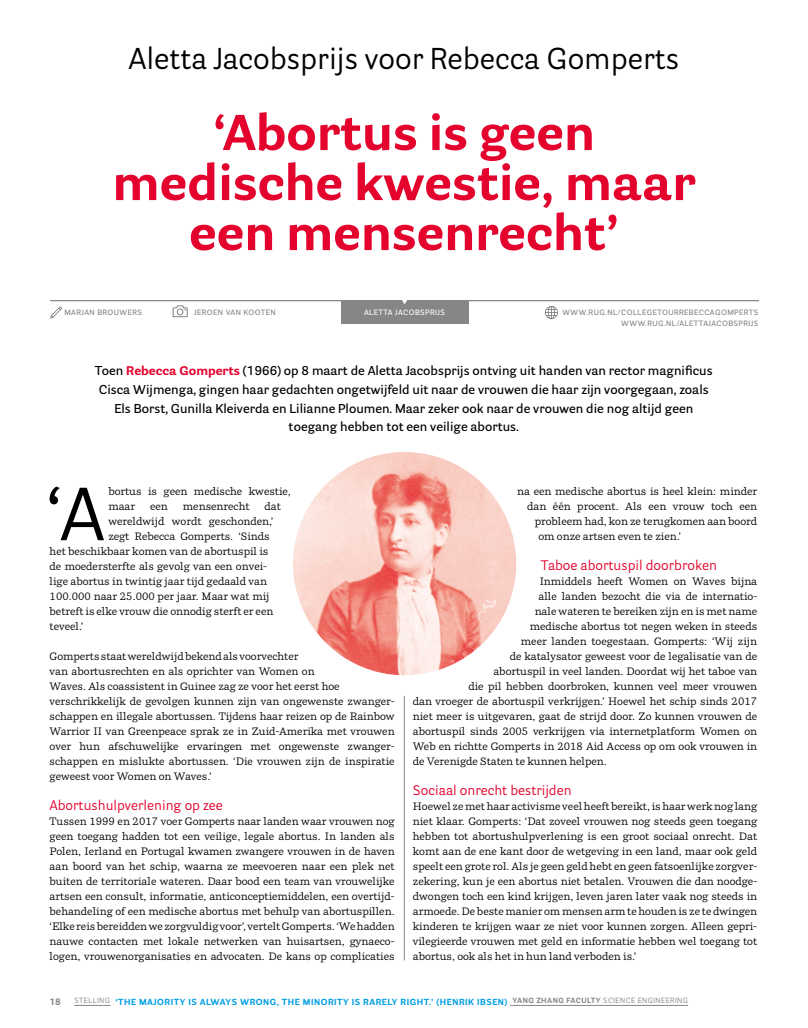
<style>
.page{position:relative;width:808px;height:1028px;background:#fff}
.page>*{position:absolute;margin:0;border:0;box-sizing:border-box;transform-origin:0 0}
.t1{font:74.62px "Parry Grotesque";color:#000}
.t2{font:700 50px/50px "Parry Grotesque";color:#e4032d;text-align:center}
.t3{font:30px "Parry Grotesque";color:#000}
.t4{font:13.75px "Parry Grotesque";color:#e4032d}
.t5{font:600 12.5px/18.8px "Parry Grotesque";color:#000;text-align:center}
.t6{font:10.62px/15px "Parry";color:#000}
.t7{font:700 9.38px "Parry Grotesque";color:#878585}
.t8{font:700 8.75px "Parry Grotesque";letter-spacing:.06em;color:#009ee3}
.t9{font:600 7.5px "Parry Grotesque";letter-spacing:.06em;color:#878585}
.t10{font:600 7.5px "Parry Grotesque";letter-spacing:.06em;color:#fff}
.s1{font-weight:700;color:#e4032d}
</style>
<div class="page">
<hr style="left:74px;top:1005px;width:36px;height:1px;background:#878585">
<hr style="left:512px;top:1005px;width:176px;height:1px;background:#878585">
<div style="left:341px;top:301px;width:127px;height:22px;background:#878585"></div>
<hr style="left:404px;top:696px;width:1px;height:264px;background:#878585">
<svg style="left:50px;top:300px;width:709px;height:19px"></svg>
<img style="left:293px;top:452px;width:223px;height:223px">
<h3 class="t3" style="left:128px;top:40px;width:552px">Aletta Jacobsprijs voor Rebecca Gomperts</h3>
<h2 class="t2" style="left:113px;top:106px;width:584px">‘Abortus is geen medische kwestie, maar een mensenrecht’</h2>
<p class="t9" style="left:64px;top:308px;width:79px">MARJAN BROUWERS</p>
<p class="t9" style="left:194px;top:308px;width:83px">JEROEN VAN KOOTEN</p>
<p class="t10" style="left:364px;top:308px;width:82px">ALETTA JACOBSPRIJS</p>
<p class="t9" style="left:562px;top:308px;width:197px">WWW.RUG.NL/COLLEGETOURREBECCAGOMPERTS</p>
<p class="t9" style="left:621px;top:319px;width:139px">WWW.RUG.NL/ALETTAJACOBSPRIJS</p>
<p class="t5" style="left:95px;top:361px;width:619px">Toen <span class="s1">Rebecca Gomperts</span> (1966) op 8 maart de Aletta Jacobsprijs ontving uit handen van rector magnificus Cisca Wijmenga, gingen haar gedachten ongetwijfeld uit naar de vrouwen die haar zijn voorgegaan, zoals Els Borst, Gunilla Kleiverda en Lilianne Ploumen. Maar zeker ook naar de vrouwen die nog altijd geen toegang hebben tot een veilige abortus.</p>
<h1 class="t1" style="left:47px;top:468px;width:59px">‘A</h1>
<p class="t6" style="left:108px;top:484px;width:184px">bortus is geen medische kwestie, maar</p>
<p class="t6" style="left:150px;top:499px;width:19px">een</p>
<p class="t6" style="left:183px;top:499px;width:68px">mensenrecht</p>
<p class="t6" style="left:264px;top:499px;width:18px">dat</p>
<p class="t6" style="left:108px;top:514px;width:167px">wereldwijd wordt geschonden,’</p>
<p class="t6" style="left:108px;top:529px;width:163px">zegt Rebecca Gomperts. ‘Sinds</p>
<p class="t6" style="left:50px;top:544px;width:220px">het beschikbaar komen van de abortuspil is</p>
<p class="t6" style="left:50px;top:559px;width:219px">de moedersterfte als gevolg van een onvei-</p>
<p class="t6" style="left:50px;top:574px;width:219px">lige abortus in twintig jaar tijd gedaald van</p>
<p class="t6" style="left:50px;top:589px;width:222px">100.000 naar 25.000 per jaar. Maar wat mij</p>
<p class="t6" style="left:50px;top:604px;width:225px">betreft is elke vrouw die onnodig sterft er een</p>
<p class="t6" style="left:50px;top:619px;width:35px">teveel.’</p>
<p class="t6" style="left:50px;top:649px;width:347px">Gomperts staat wereldwijd bekend als voorvechter<br>van abortusrechten en als oprichter van Women on<br>Waves. Als coassistent in Guinee zag ze voor het eerst hoe verschrikkelijk de gevolgen kunnen zijn van ongewenste zwanger&shy;schappen en illegale abortussen. Tijdens haar reizen op de Rainbow Warrior II van Greenpeace sprak ze in Zuid-Amerika met vrouwen over hun afschuwelijke ervaringen met ongewenste zwanger&shy;schappen en mislukte abortussen. ‘Die vrouwen zijn de inspiratie geweest voor Women on Waves.’</p>
<p class="t4" style="left:50px;top:797px;width:175px">Abortushulpverlening op zee</p>
<p class="t6" style="left:50px;top:814px;width:347px;text-align:justify">Tussen 1999 en 2017 voer Gomperts naar landen waar vrouwen nog geen toegang hadden tot een veilige, legale abortus. In landen als Polen, Ierland en Portugal kwamen zwangere vrouwen in de haven aan boord van het schip, waarna ze meevoeren naar een plek net buiten de territoriale wateren. Daar bood een team van vrouwelijke artsen een consult, informatie, anticonceptiemiddelen, een overtijd&shy;behandeling of een medische abortus met behulp van abortuspillen. ‘Elke reis bereidden we zorgvuldig voor’, vertelt Gomperts. ‘We hadden nauwe contacten met lokale netwerken van huisartsen, gynaeco&shy;logen, vrouwenorganisaties en advocaten. De kans op complicaties</p>
<p class="t6" style="left:517px;top:484px;width:241px">na een medische abortus is heel klein: minder</p>
<p class="t6" style="left:527px;top:499px;width:232px">dan één procent. Als een vrouw toch een</p>
<p class="t6" style="left:535px;top:514px;width:224px">probleem had, kon ze terugkomen aan boord</p>
<p class="t6" style="left:538px;top:529px;width:144px">om onze artsen even te zien.’</p>
<p class="t4" style="left:541px;top:557px;width:177px">Taboe abortuspil doorbroken</p>
<p class="t6" style="left:540px;top:574px;width:219px">Inmiddels heeft Women on Waves bijna</p>
<p class="t6" style="left:538px;top:589px;width:220px">alle landen bezocht die via de internatio-</p>
<p class="t6" style="left:535px;top:604px;width:224px">nale wateren te bereiken zijn en is met name</p>
<p class="t6" style="left:530px;top:619px;width:229px">medische abortus tot negen weken in steeds</p>
<p class="t6" style="left:521px;top:634px;width:238px">meer landen toegestaan. Gomperts: ‘Wij zijn</p>
<p class="t6" style="left:510px;top:649px;width:249px">de katalysator geweest voor de legalisatie van de</p>
<p class="t6" style="left:493px;top:664px;width:265px">abortuspil in veel landen. Doordat wij het taboe van</p>
<p class="t6" style="left:468px;top:679px;width:290px">die pil hebben doorbroken, kunnen veel meer vrouwen</p>
<p class="t6" style="left:413px;top:694px;width:346px">dan vroeger de abortuspil verkrijgen.’ Hoewel het schip sinds 2017</p>
<p class="t6" style="left:413px;top:709px;width:346px">niet meer is uitgevaren, gaat de strijd door. Zo kunnen vrouwen de</p>
<p class="t6" style="left:413px;top:724px;width:346px">abortuspil sinds 2005 verkrijgen via internetplatform Women on</p>
<p class="t6" style="left:413px;top:739px;width:346px">Web en richtte Gomperts in 2018 Aid Access op om ook vrouwen in</p>
<p class="t6" style="left:413px;top:754px;width:195px">de Verenigde Staten te kunnen helpen.</p>
<p class="t4" style="left:413px;top:782px;width:160px">Sociaal onrecht bestrijden</p>
<p class="t6" style="left:413px;top:799px;width:346px;text-align:justify">Hoewel ze met haar activisme veel heeft bereikt, is haar werk nog lang niet klaar. Gomperts: ‘Dat zoveel vrouwen nog steeds geen toegang hebben tot abortushulpverlening is een groot sociaal onrecht. Dat komt aan de ene kant door de wetgeving in een land, maar ook geld speelt een grote rol. Als je geen geld hebt en geen fatsoenlijke zorgver&shy;zekering, kun je een abortus niet betalen. Vrouwen die dan noodge&shy;dwongen toch een kind krijgen, leven jaren later vaak nog steeds in armoede. De beste manier om mensen arm te houden is ze te dwingen kinderen te krijgen waar ze niet voor kunnen zorgen. Alleen gepri&shy;vilegieerde vrouwen met geld en informatie hebben wel toegang tot abortus, ook als het in hun land verboden is.’</p>
<p class="t7" style="left:50px;top:996px;width:13px">18</p>
<p class="t8" style="left:74px;top:996px;width:615px"><sup>STELLING</sup> ‘THE MAJORITY IS ALWAYS WRONG, THE MINORITY IS RARELY RIGHT.’ (HENRIK IBSEN) <sup>YANG</sup> <sup>ZHANG</sup> <sup>FACULTY</sup> <sup>SCIENCE</sup> <sup>ENGINEERING</sup></p>
</div>
